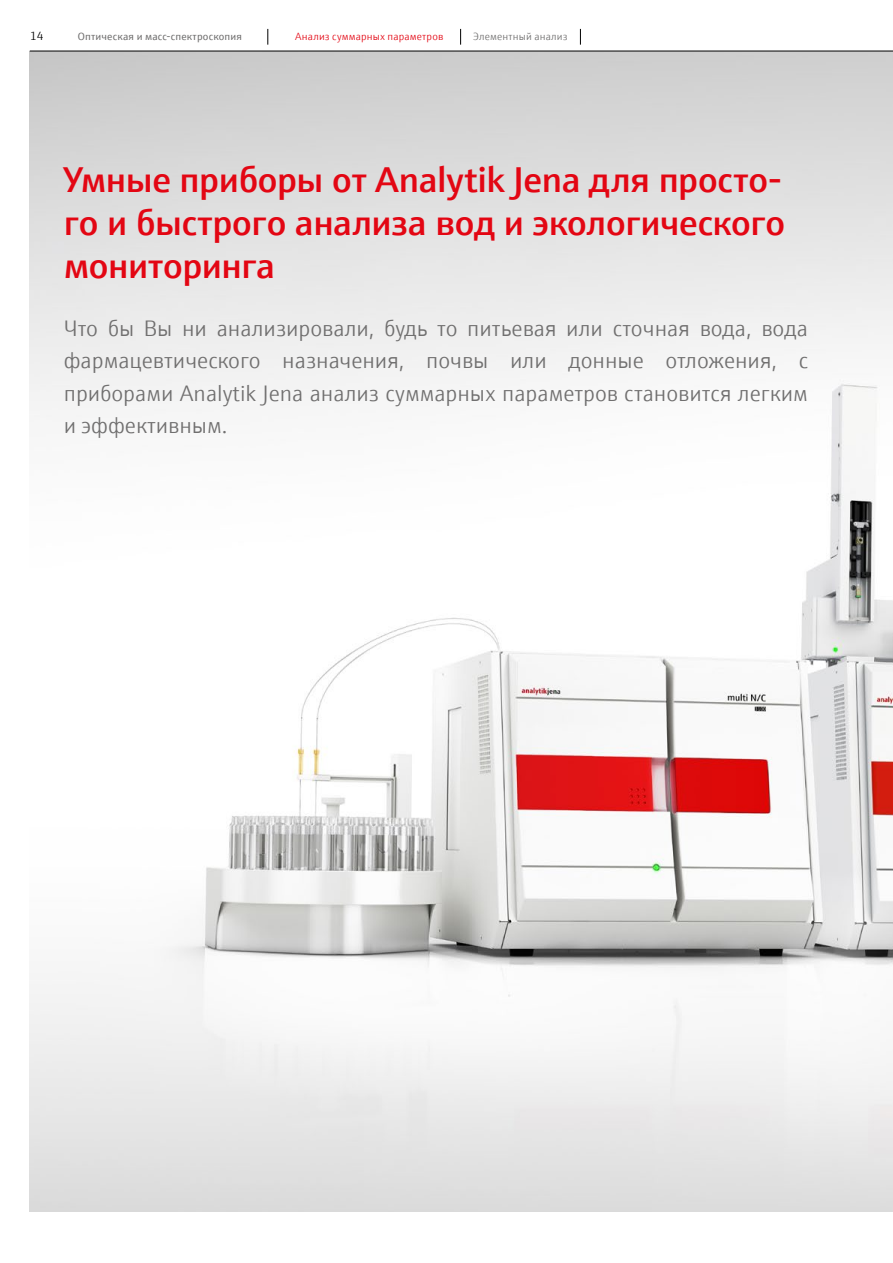
<style>
.page{position:relative;width:893px;height:1263px;background:#fff}
.page>*{position:absolute;margin:0;border:0;box-sizing:border-box;transform-origin:0 0}
.t1{font:600 36px/43.2px "E+H Sans";letter-spacing:-.01em;color:#e30613;text-align:justify}
.t2{font:300 22.5px/32.4px "E+H Sans";color:#706f6f;text-align:justify}
.t3{font:300 12px "E+H Sans";color:#000}
.t4{font:10.5px "E+H Sans";letter-spacing:.02em;color:#706f6f}
.t5{font:300 10.5px "E+H Sans";letter-spacing:.015em;color:#e30613}
.t6{font:300 10.5px "E+H Sans";letter-spacing:.015em;color:#706f6f}
</style>
<div class="page">
<img style="left:30px;top:52px;width:863px;height:1160px">
<hr style="left:30px;top:51px;width:863px;height:1px;background:#000">
<svg style="left:460px;top:29px;width:1px;height:16px"></svg>
<svg style="left:580px;top:29px;width:1px;height:16px"></svg>
<svg style="left:267px;top:29px;width:1px;height:16px"></svg>
<p class="t3" style="left:30px;top:27px;width:15px">14</p>
<p class="t4" style="left:78px;top:29px;width:166px">Оптическая и масс-спектроскопия</p>
<p class="t5" style="left:295px;top:29px;width:150px">Анализ суммарных параметров</p>
<p class="t6" style="left:474px;top:29px;width:95px">Элементный анализ</p>
<h1 class="t1" style="left:64px;top:155px;width:723px">Умные приборы от Analytik Jena для просто&shy;го и быстрого анализа вод и экологического мониторинга</h1>
<p class="t2" style="left:64px;top:311px;width:746px">Что бы Вы ни анализировали, будь то питьевая или сточная вода, вода фармацевтического назначения, почвы или донные отложения, с приборами Analytik Jena анализ суммарных параметров становится легким и эффективным.</p>
</div>
